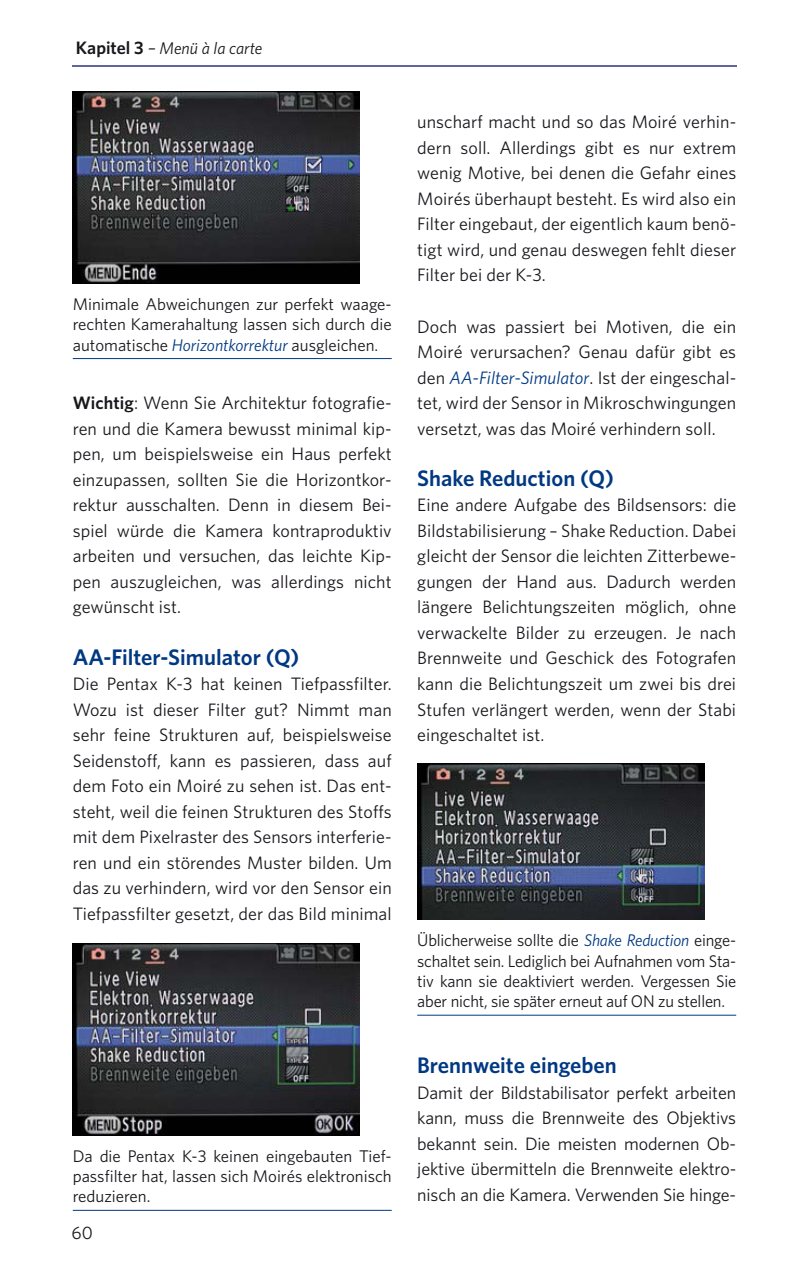
<style>
.page{position:relative;width:809px;height:1269px;background:#fff}
.page>*{position:absolute;margin:0;border:0;box-sizing:border-box;transform-origin:0 0}
.Überschrift_3{font:600 22.5px "Whitney";color:#003882}
.t1{font:18px/25.4px "Whitney";letter-spacing:.005em;color:#1a171c;text-align:justify}
.Bildunterschrift{font:16.88px/20.2px "Whitney";color:#1a171c;text-align:justify}
.t2{font:italic 16.88px "Whitney";color:#1a171c}
.s1{font-weight:600;font-style:normal;font-size:18px}
.s2{font-size:18px}
.s3{font-style:italic;color:#003882}
.s4{font-weight:600}
</style>
<div class="page">
<hr style="left:72px;top:65px;width:665px;height:2px;background:#6365a0">
<hr style="left:73px;top:358px;width:319px;height:1px;background:#003882">
<img style="left:73px;top:92px;width:287px;height:191px">
<hr style="left:417px;top:1014px;width:319px;height:1px;background:#003882">
<img style="left:417px;top:763px;width:287px;height:156px">
<hr style="left:73px;top:1209px;width:319px;height:1px;background:#003882">
<img style="left:73px;top:943px;width:287px;height:191px">
<p class="t2" style="left:76px;top:38px;width:188px"><span class="s1">Kapitel 3</span> <span class="s2">–</span> Menü à la carte</p>
<p class="Bildunterschrift" style="left:73px;top:294px;width:320px">Minimale Abweichungen zur perfekt waage&shy;rechten Kamerahaltung lassen sich durch die automatische <span class="s3">Horizontkorrektur</span> ausgleichen.</p>
<p class="t1" style="left:73px;top:390px;width:320px;text-align:left"><span class="s4">Wichtig</span>: Wenn Sie Architektur fotografie&shy;ren und die Kamera bewusst minimal kip&shy;pen, um beispielsweise ein Haus perfekt einzupassen, sollten Sie die Horizontkor&shy;rektur ausschalten. Denn in diesem Bei&shy;spiel würde die Kamera kontraproduktiv arbeiten und versuchen, das leichte Kip&shy;pen auszugleichen, was allerdings nicht gewünscht ist.</p>
<p class="Überschrift_3" style="left:73px;top:643px;width:228px">AA-Filter-Simulator (Q)</p>
<p class="t1" style="left:73px;top:670px;width:320px">Die Pentax K-3 hat keinen Tiefpassfilter.<br>Wozu ist dieser Filter gut? Nimmt man sehr feine Strukturen auf, beispielsweise Seidenstoff, kann es passieren, dass auf dem Foto ein Moiré zu sehen ist. Das ent&shy;steht, weil die feinen Strukturen des Stoffs mit dem Pixelraster des Sensors interferie&shy;ren und ein störendes Muster bilden. Um das zu verhindern, wird vor den Sensor ein Tiefpassfilter gesetzt, der das Bild minimal</p>
<p class="Bildunterschrift" style="left:73px;top:1145px;width:320px">Da die Pentax K-3 keinen eingebauten Tief&shy;passfilter hat, lassen sich Moirés elektronisch reduzieren.</p>
<p class="t1" style="left:71px;top:1219px;width:23px">60</p>
<p class="t1" style="left:417px;top:109px;width:320px">unscharf macht und so das Moiré verhin&shy;dern soll. Allerdings gibt es nur extrem wenig Motive, bei denen die Gefahr eines Moirés überhaupt besteht. Es wird also ein Filter eingebaut, der eigentlich kaum benö&shy;tigt wird, und genau deswegen fehlt dieser Filter bei der K-3.</p>
<p class="t1" style="left:417px;top:313px;width:320px">Doch was passiert bei Motiven, die ein Moiré verursachen? Genau dafür gibt es den <span class="s3">AA-Filter-Simulator</span>. Ist der eingeschal&shy;tet, wird der Sensor in Mikroschwingungen versetzt, was das Moiré verhindern soll.</p>
<p class="Überschrift_3" style="left:417px;top:464px;width:198px">Shake Reduction (Q)</p>
<p class="t1" style="left:417px;top:492px;width:320px">Eine andere Aufgabe des Bildsensors: die Bildstabilisierung – Shake Reduction. Dabei gleicht der Sensor die leichten Zitterbewe&shy;gungen der Hand aus. Dadurch werden längere Belichtungszeiten möglich, ohne verwackelte Bilder zu erzeugen. Je nach Brennweite und Geschick des Fotografen kann die Belichtungszeit um zwei bis drei Stufen verlängert werden, wenn der Stabi eingeschaltet ist.</p>
<p class="Bildunterschrift" style="left:417px;top:929px;width:320px">Üblicherweise sollte die <span class="s3">Shake Reduction</span> einge&shy;schaltet sein. Lediglich bei Aufnahmen vom Sta&shy;tiv kann sie deaktiviert werden. Vergessen Sie aber nicht, sie später erneut auf ON zu stellen.</p>
<p class="Überschrift_3" style="left:417px;top:1051px;width:201px">Brennweite eingeben</p>
<p class="t1" style="left:417px;top:1078px;width:320px">Damit der Bildstabilisator perfekt arbeiten kann, muss die Brennweite des Objektivs bekannt sein. Die meisten modernen Ob&shy;jektive übermitteln die Brennweite elektro&shy;nisch an die Kamera. Verwenden Sie hinge-</p>
</div>
